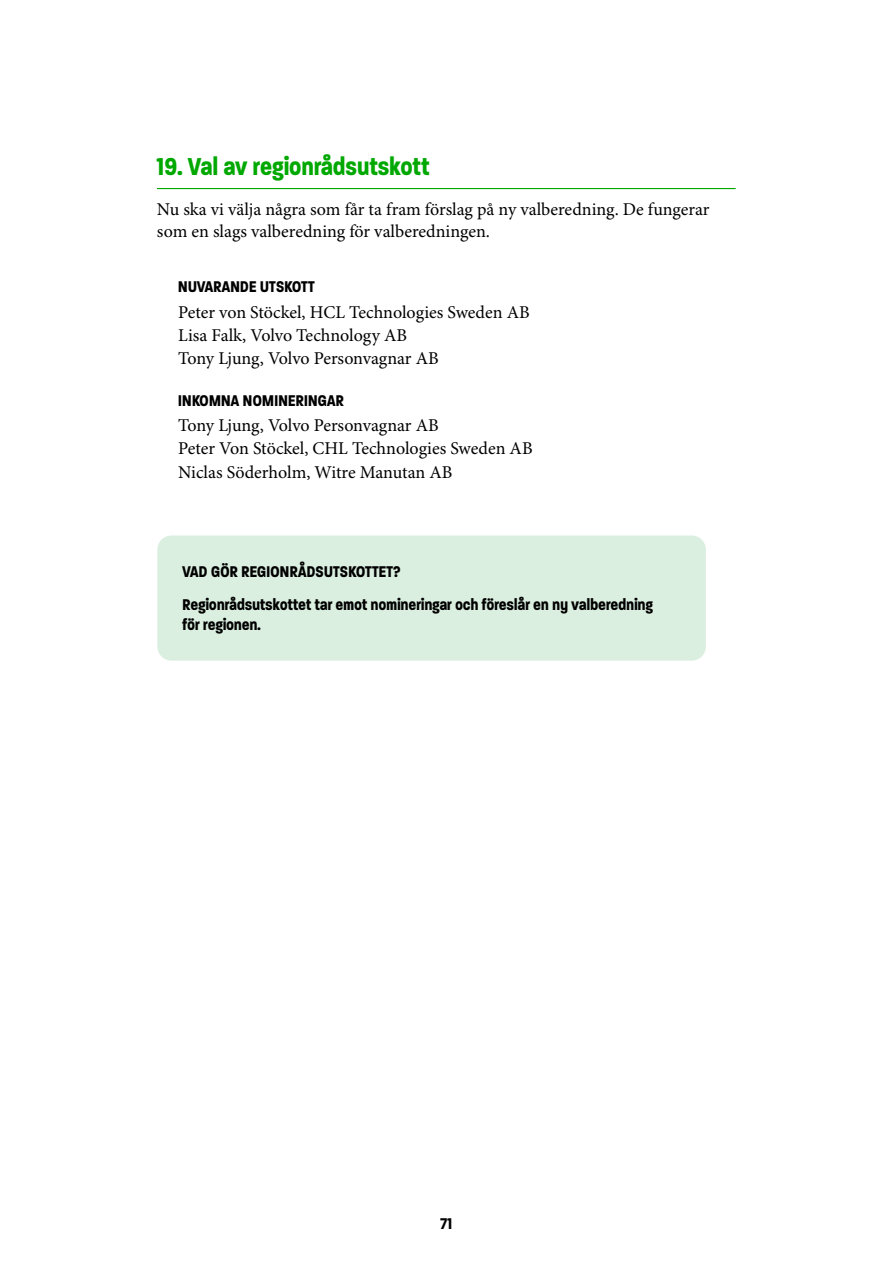
<style>
.page{position:relative;width:893px;height:1263px;background:#fff}
.page>*{position:absolute;margin:0;border:0;box-sizing:border-box;transform-origin:0 0}
.H2_-_Dagordningspunkter_linje_22_pt{font:700 33px "Paralucent Condensed";color:#00a800}
.P_Faktarutor_bröd{font:700 21px/20.2px "Paralucent Condensed";color:#000}
.H4_-_14_pt_med_indrag{font:700 21px "Paralucent Condensed";color:#000}
.H3_-_14_pt_svart{font:700 21px "Paralucent Condensed";color:#000}
.LISTA_-_Namnlista_med_indrag{font:18px "Minion Pro";letter-spacing:-.005em;color:#000}
.P_BRÖD{font:18px/22.5px "Minion Pro";color:#000}
</style>
<div class="page">
<hr style="left:157px;top:188px;width:579px;height:1px;background:#00a800">
<div style="left:157px;top:535px;width:549px;height:126px;background:#daefe0;border-radius:14px"></div>
<h2 class="H2_-_Dagordningspunkter_linje_22_pt" style="left:157px;top:149px;width:274px">19. Val av regionrådsutskott</h2>
<p class="P_BRÖD" style="left:157px;top:198px;width:554px">Nu ska vi välja några som får ta fram förslag på ny valberedning. De fungerar som en slags valberedning för valberedningen.</p>
<h4 class="H4_-_14_pt_med_indrag" style="left:178px;top:275px;width:138px">NUVARANDE UTSKOTT</h4>
<p class="LISTA_-_Namnlista_med_indrag" style="left:178px;top:301px;width:353px">Peter von Stöckel, HCL Technologies Sweden AB</p>
<p class="LISTA_-_Namnlista_med_indrag" style="left:178px;top:324px;width:230px">Lisa Falk, Volvo Technology AB</p>
<p class="LISTA_-_Namnlista_med_indrag" style="left:178px;top:347px;width:262px">Tony Ljung, Volvo Personvagnar AB</p>
<h4 class="H4_-_14_pt_med_indrag" style="left:178px;top:389px;width:167px">INKOMNA NOMINERINGAR</h4>
<p class="LISTA_-_Namnlista_med_indrag" style="left:178px;top:415px;width:262px">Tony Ljung, Volvo Personvagnar AB</p>
<p class="LISTA_-_Namnlista_med_indrag" style="left:178px;top:438px;width:356px">Peter Von Stöckel, CHL Technologies Sweden AB</p>
<p class="LISTA_-_Namnlista_med_indrag" style="left:178px;top:461px;width:276px">Niclas Söderholm, Witre Manutan AB</p>
<h3 class="H3_-_14_pt_svart" style="left:182px;top:560px;width:220px">VAD GÖR REGIONRÅDSUTSKOTTET?</h3>
<p class="P_Faktarutor_bröd" style="left:182px;top:594px;width:472px">Regionrådsutskottet tar emot nomineringar och föreslår en ny valberedning för regionen.</p>
<p class="P_Faktarutor_bröd" style="left:440px;top:1212px;width:14px">71</p>
</div>
